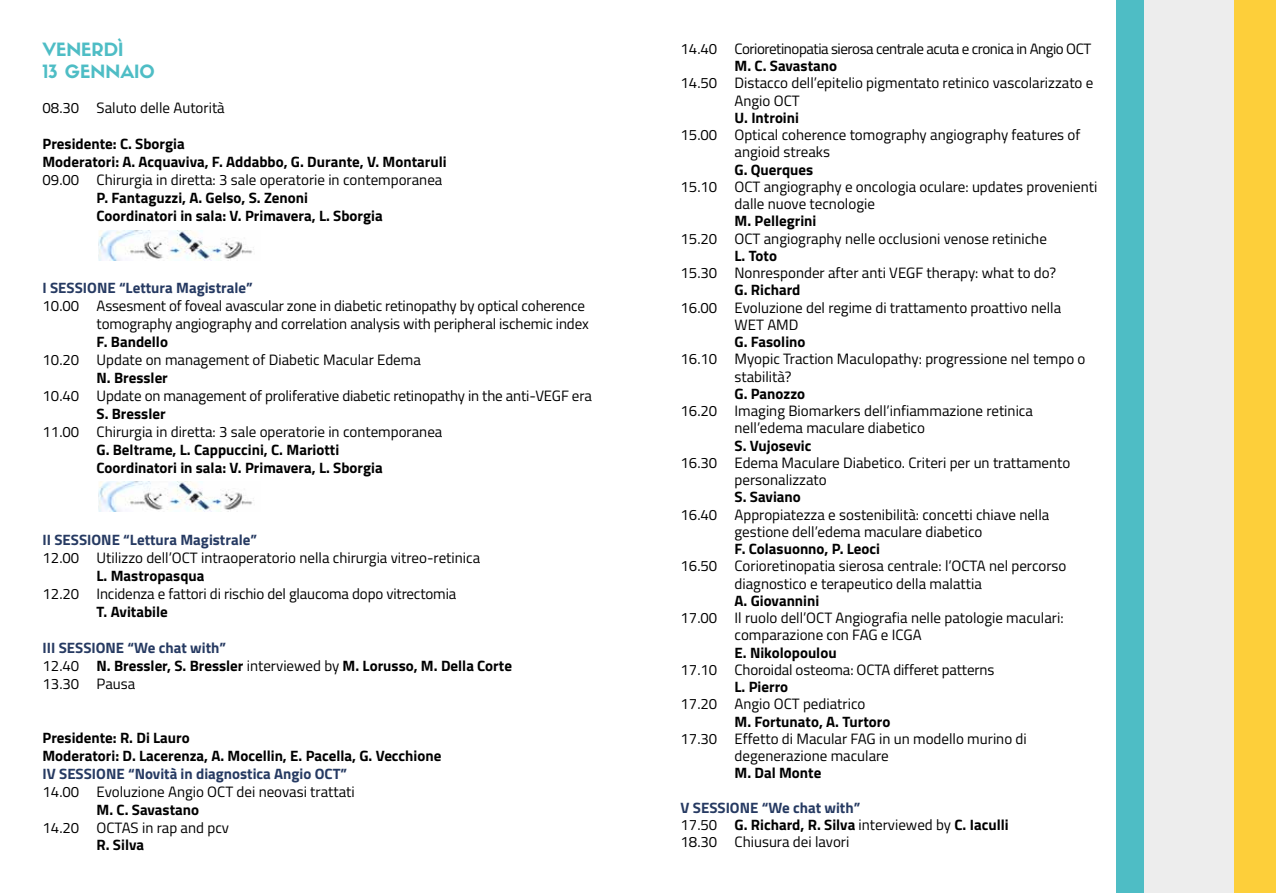
<style>
.page{position:relative;width:1276px;height:893px;background:#fdcf3a}
.page>*{position:absolute;margin:0;border:0;box-sizing:border-box;transform-origin:0 0}
.t1{font:18px/21.6px "Sifonn Basic";color:#4ebdc5}
.t2{font:15px/17.2px "Titillium";color:#000}
.t3{font:700 15px/18px "Titillium";color:#000}
.t4{font:700 15px "Titillium";color:#263a62}
.t5{font:15px "Titillium";letter-spacing:-.03em;color:#000}
.s1{color:#263a62}
.s2{font-weight:400}
.s3{font-weight:700;color:#263a62}
.s4{font-weight:700}
</style>
<div class="page">
<div style="left:0;top:0;width:1233px;height:893px;background:#ededed"></div>
<div style="left:0;top:0;width:1143px;height:893px;background:#4ebdc5"></div>
<div style="left:0;top:0;width:1115px;height:893px;background:#fff"></div>
<img style="left:99px;top:231px;width:155px;height:29px">
<img style="left:99px;top:481px;width:155px;height:30px">
<p class="t1" style="left:43px;top:39px;width:114px">VENERDÌ<br>13 GENNAIO</p>
<p class="t2" style="left:43px;top:99px;width:184px">08.30 Saluto delle Autorità</p>
<p class="t3" style="left:43px;top:134px;width:405px">Presidente: C. Sborgia<br>Moderatori: A. Acquaviva, F. Addabbo, G. Durante, V. Montaruli</p>
<p class="t2" style="left:43px;top:171px;width:401px">09.00 Chirurgia in diretta: 3 sale operatorie in contemporanea</p>
<p class="t3" style="left:97px;top:188px;width:288px">P. Fantaguzzi, A. Gelso, S. Zenoni<br>Coordinatori in sala: V. Primavera, L. Sborgia</p>
<p class="t4" style="left:43px;top:277px;width:212px">I SESSIONE “Lettura Magistrale”</p>
<p class="t2" style="left:43px;top:296px;width:548px;line-height:18px;text-align:right">10.00 Assesment of foveal avascular zone in diabetic retinopathy by optical coherence tomography angiography and correlation analysis with peripheral ischemic index</p>
<p class="t3" style="left:97px;top:332px;width:73px">F. Bandello</p>
<p class="t2" style="left:43px;top:351px;width:380px">10.20 Update on management of Diabetic Macular Edema</p>
<p class="t3" style="left:97px;top:368px;width:73px">N. Bressler</p>
<p class="t2" style="left:43px;top:387px;width:551px">10.40 Update on management of proliferative diabetic retinopathy in the anti-VEGF era</p>
<p class="t3" style="left:97px;top:404px;width:71px">S. Bressler</p>
<p class="t2" style="left:43px;top:423px;width:401px">11.00 Chirurgia in diretta: 3 sale operatorie in contemporanea</p>
<p class="t3" style="left:97px;top:440px;width:288px">G. Beltrame, L. Cappuccini, C. Mariotti<br>Coordinatori in sala: V. Primavera, L. Sborgia</p>
<p class="t4" style="left:43px;top:529px;width:216px">II SESSIONE “Lettura Magistrale”</p>
<p class="t2" style="left:43px;top:549px;width:439px">12.00 Utilizzo dell’OCT intraoperatorio nella chirurgia vitreo-retinica</p>
<p class="t3" style="left:97px;top:566px;width:109px">L. Mastropasqua</p>
<p class="t2" style="left:43px;top:585px;width:415px">12.20 Incidenza e fattori di rischio del glaucoma dopo vitrectomia</p>
<p class="t3" style="left:97px;top:602px;width:73px">T. Avitabile</p>
<p class="t3" style="left:43px;top:638px;width:471px"><span class="s1">III SESSIONE “We chat with”<br></span><span class="s2">12.40</span> N. Bressler, S. Bressler <span class="s2">interviewed by</span> M. Lorusso, M. Della Corte<br><span class="s2">13.30 Pausa</span></p>
<p class="t3" style="left:43px;top:728px;width:400px">Presidente: R. Di Lauro<br>Moderatori: D. Lacerenza, A. Mocellin, E. Pacella, G. Vecchione</p>
<p class="t4" style="left:43px;top:763px;width:306px">IV SESSIONE “Novità in diagnostica Angio OCT”</p>
<p class="t2" style="left:43px;top:783px;width:314px">14.00 Evoluzione Angio OCT dei neovasi trattati</p>
<p class="t3" style="left:97px;top:800px;width:104px">M. C. Savastano</p>
<p class="t2" style="left:43px;top:818px;width:188px">14.20 OCTAS in rap and pcv</p>
<p class="t3" style="left:97px;top:835px;width:49px">R. Silva</p>
<p class="t5" style="left:680px;top:38px;width:412px">14.40 Corioretinopatia sierosa centrale acuta e cronica in Angio OCT</p>
<p class="t3" style="left:734px;top:56px;width:104px">M. C. Savastano</p>
<p class="t2" style="left:734px;top:74px;width:360px;text-indent:-54px">14.50 Distacco dell’epitelio pigmentato retinico vascolarizzato e<br>Angio OCT</p>
<p class="t3" style="left:734px;top:108px;width:66px">U. Introini</p>
<p class="t2" style="left:734px;top:125px;width:347px;text-indent:-54px">15.00 Optical coherence tomography angiography features of angioid streaks</p>
<p class="t3" style="left:734px;top:159px;width:80px">G. Querques</p>
<p class="t2" style="left:734px;top:177px;width:364px;text-indent:-54px">15.10 OCT angiography e oncologia oculare: updates provenienti dalle nuove tecnologie</p>
<p class="t3" style="left:734px;top:211px;width:83px">M. Pellegrini</p>
<p class="t2" style="left:680px;top:229px;width:368px">15.20 OCT angiography nelle occlusioni venose retiniche</p>
<p class="t3" style="left:734px;top:246px;width:44px">L. Toto</p>
<p class="t2" style="left:680px;top:263px;width:377px">15.30 Nonresponder after anti VEGF therapy: what to do?</p>
<p class="t3" style="left:734px;top:280px;width:67px">G. Richard</p>
<p class="t2" style="left:734px;top:298px;width:328px;text-indent:-54px">16.00 Evoluzione del regime di trattamento proattivo nella<br>WET AMD</p>
<p class="t3" style="left:734px;top:332px;width:72px">G. Fasolino</p>
<p class="t2" style="left:734px;top:350px;width:352px;text-indent:-54px">16.10 Myopic Traction Maculopathy: progressione nel tempo o stabilità?</p>
<p class="t3" style="left:734px;top:384px;width:72px">G. Panozzo</p>
<p class="t2" style="left:734px;top:401px;width:300px;text-indent:-54px">16.20 Imaging Biomarkers dell’infiammazione retinica nell’edema maculare diabetico</p>
<p class="t3" style="left:734px;top:435px;width:78px">S. Vujosevic</p>
<p class="t2" style="left:734px;top:453px;width:337px;text-indent:-54px">16.30 Edema Maculare Diabetico. Criteri per un trattamento personalizzato</p>
<p class="t3" style="left:734px;top:487px;width:68px">S. Saviano</p>
<p class="t2" style="left:734px;top:505px;width:316px;text-indent:-54px">16.40 Appropiatezza e sostenibilità: concetti chiave nella gestione dell’edema maculare diabetico</p>
<p class="t3" style="left:734px;top:539px;width:147px">F. Colasuonno, P. Leoci</p>
<p class="t2" style="left:734px;top:557px;width:333px;text-indent:-54px">16.50 Corioretinopatia sierosa centrale: l’OCTA nel percorso diagnostico e terapeutico della malattia</p>
<p class="t3" style="left:734px;top:591px;width:86px">A. Giovannini</p>
<p class="t2" style="left:734px;top:608px;width:330px;text-indent:-54px">17.00 Il ruolo dell’OCT Angiografia nelle patologie maculari: comparazione con FAG e ICGA</p>
<p class="t3" style="left:734px;top:642px;width:104px">E. Nikolopoulou</p>
<p class="t2" style="left:680px;top:660px;width:315px">17.10 Choroidal osteoma: OCTA differet patterns</p>
<p class="t3" style="left:734px;top:677px;width:55px">L. Pierro</p>
<p class="t2" style="left:680px;top:695px;width:186px">17.20 Angio OCT pediatrico</p>
<p class="t3" style="left:734px;top:711px;width:157px">M. Fortunato, A. Turtoro</p>
<p class="t2" style="left:734px;top:729px;width:294px;text-indent:-54px">17.30 Effetto di Macular FAG in un modello murino di degenerazione maculare</p>
<p class="t3" style="left:734px;top:763px;width:88px">M. Dal Monte</p>
<p class="t2" style="left:680px;top:798px;width:330px"><span class="s3">V SESSIONE “We chat with”<br></span>17.50 <span class="s4">G. Richard, R. Silva</span> interviewed by <span class="s4">C. Iaculli<br></span>18.30 Chiusura dei lavori</p>
</div>
